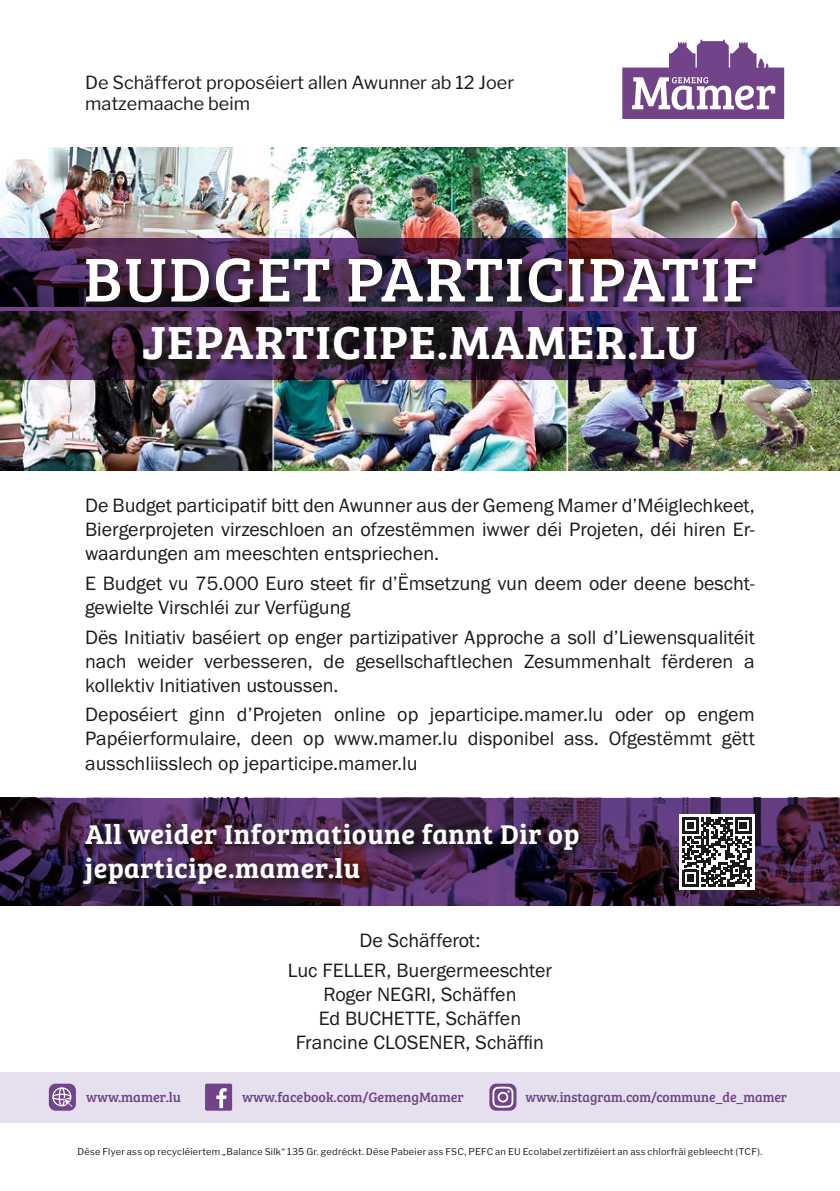
<style>
.page{position:relative;width:840px;height:1191px;background:#fff}
.page>*{position:absolute;margin:0;border:0;box-sizing:border-box;transform-origin:0 0}
.t1{font:64px "Bree Serif";letter-spacing:.02em;color:#fff}
.t2{font:48px "Bree Serif Sb";letter-spacing:.02em;color:#fff}
.t3{font:28px/33.6px "Bree Serif Sb";letter-spacing:.02em;color:#fff}
.t4{font:20px/24px "Franklin Gothic URW Boo";color:#1a1a18;text-align:justify}
.t5{font:18px/21.6px "Libre Franklin";color:#1a1a18}
.t6{font:14px "Bree Serif";color:#724388}
.t7{font:9.2px "Libre Franklin";letter-spacing:.03em;color:#1a1a18}
</style>
<div class="page">
<svg style="left:622px;top:40px;width:161px;height:79px"></svg>
<div style="left:0;top:1071px;width:839px;height:51px;background:#e6e0ee"></div>
<div style="left:49px;top:1083px;width:27px;height:27px;background:#724388;border-radius:7px"></div>
<svg style="left:52px;top:1087px;width:21px;height:20px"></svg>
<div style="left:205px;top:1083px;width:27px;height:27px;background:#724388;border-radius:2px"></div>
<svg style="left:216px;top:1088px;width:11px;height:21px"></svg>
<svg style="left:489px;top:1083px;width:27px;height:27px"></svg>
<svg style="left:492px;top:1086px;width:21px;height:21px"></svg>
<img style="left:0;top:147px;width:839px;height:91px">
<img style="left:0;top:380px;width:839px;height:91px">
<svg style="left:0;top:238px;width:839px;height:142px;background:#46284e"></svg>
<div style="left:84px;top:257px;width:681px;height:113px;background:#1a1a18;opacity:.75"></div>
<svg style="left:0;top:798px;width:839px;height:107px;background:#3f2449"></svg>
<div style="left:81px;top:822px;width:507px;height:72px;background:#1a1a18;opacity:.75"></div>
<svg style="left:678px;top:814px;width:76px;height:75px"></svg>
<svg style="left:681px;top:817px;width:70px;height:69px"></svg>
<p class="t5" style="left:85px;top:71px;width:430px">De Schäfferot proposéiert allen Awunner ab 12 Joer matzemaache beim</p>
<h1 class="t1" style="left:83px;top:232px;width:674px">BUDGET PARTICIPATIF</h1>
<h2 class="t2" style="left:142px;top:306px;width:557px">JEPARTICIPE.MAMER.LU</h2>
<p class="t4" style="left:85px;top:493px;width:671px">De Budget participatif bitt den Awunner aus der Gemeng Mamer d’Méiglechkeet, Biergerprojeten virzeschloen an ofzestëmmen iwwer déi Projeten, déi hiren Er&shy;waardungen am meeschten entspriechen.</p>
<p class="t4" style="left:85px;top:571px;width:670px">E Budget vu 75.000 Euro steet fir d’Ëmsetzung vun deem oder deene bescht&shy;gewielte Virschléi zur Verfügung</p>
<p class="t4" style="left:85px;top:625px;width:670px">Dës Initiativ baséiert op enger partizipativer Approche a soll d’Liewensqualitéit nach weider verbesseren, de gesellschaftlechen Zesummenhalt fërderen a kollektiv Initiativen ustoussen.</p>
<p class="t4" style="left:85px;top:702px;width:670px">Deposéiert ginn d’Projeten online op jeparticipe.mamer.lu oder op engem Papéierformulaire, deen op www.mamer.lu disponibel ass. Ofgestëmmt gëtt ausschliisslech op jeparticipe.mamer.lu</p>
<h3 class="t3" style="left:85px;top:816px;width:495px">All weider Informatioune fannt Dir op jeparticipe.mamer.lu</h3>
<p class="t4" style="left:288px;top:925px;width:265px;line-height:29.6px;text-align:center">De Schäfferot:<br>Luc FELLER, Buergermeeschter</p>
<p class="t4" style="left:296px;top:982px;width:250px;text-align:center">Roger NEGRI, Schäffen<br>Ed BUCHETTE, Schäffen<br>Francine CLOSENER, Schäffin</p>
<p class="t6" style="left:86px;top:1086px;width:96px">www.mamer.lu</p>
<p class="t6" style="left:242px;top:1086px;width:223px">www.facebook.com/GemengMamer</p>
<p class="t6" style="left:525px;top:1086px;width:263px">www.instagram.com/commune_de_mamer</p>
<p class="t7" style="left:77px;top:1146px;width:686px">Dëse Flyer ass op recycléiertem „Balance Silk“ 135 Gr. gedréckt. Dëse Pabeier ass FSC, PEFC an EU Ecolabel zertifizéiert an ass chlorfräi gebleecht (TCF).</p>
</div>
